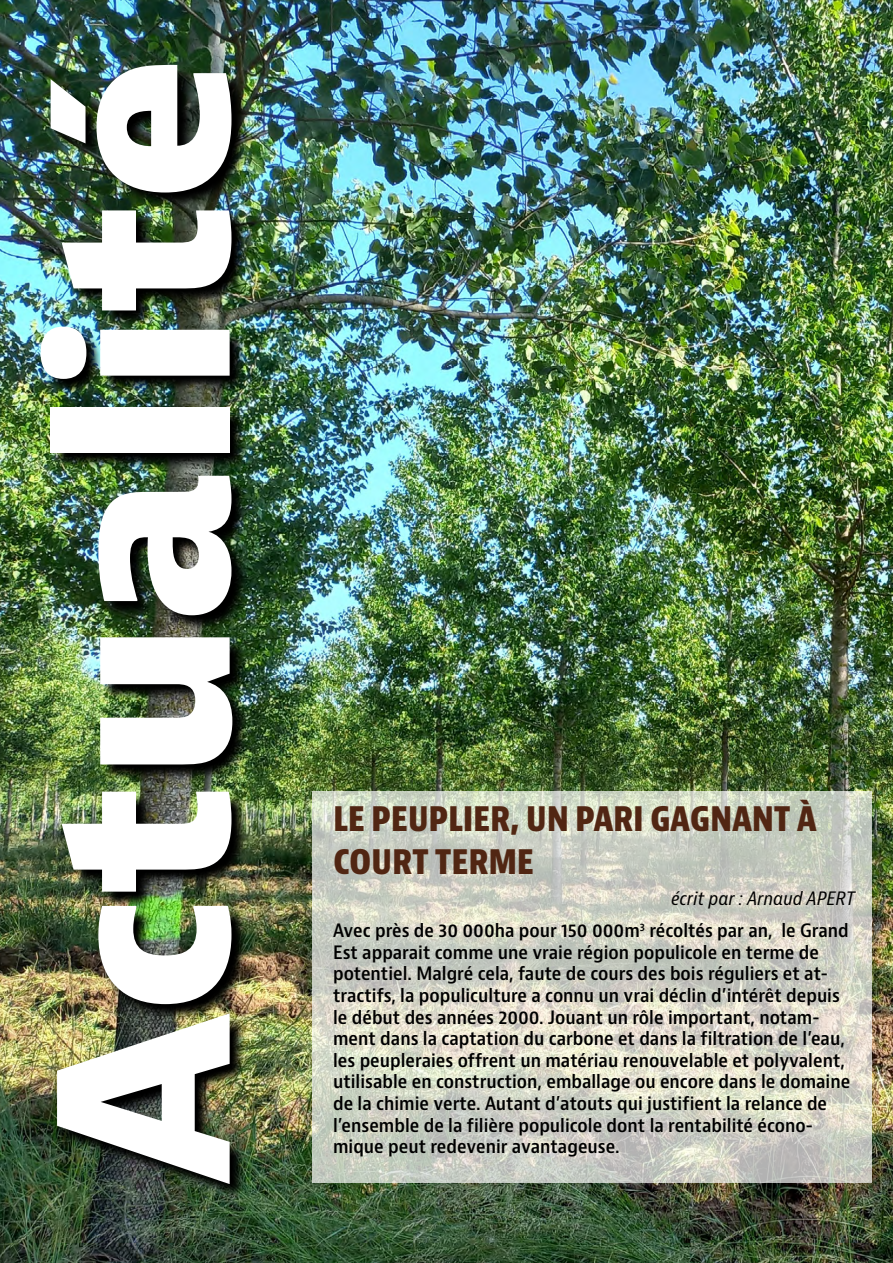
<style>
.page{position:relative;width:893px;height:1263px;background:#fff}
.page>*{position:absolute;margin:0;border:0;box-sizing:border-box;transform-origin:0 0}
.t1{font:800 229.5px "Bernina Sans";color:#fff}
.t2{font:700 condensed 36px/43.2px "Bernina Sans";letter-spacing:-.01em;color:#512613}
.t3{font:600 condensed 18px/21.6px "Bernino Sans";color:#000}
.t4{font:italic condensed 18px "Bernina Sans";color:#000}
</style>
<div class="page">
<img style="left:0;top:0;width:893px;height:1263px">
<svg style="left:312px;top:791px;width:560px;height:391px;background:#d2d3c6"></svg>
<img style="left:42px;top:66px;width:208px;height:1134px">
<h1 class="t1" style="left:-7px;top:1185px;width:1132px;rotate:-90deg">Actualité</h1>
<h2 class="t2" style="left:333px;top:797px;width:485px">LE PEUPLIER, UN PARI GAGNANT À<br>COURT TERME</h2>
<p class="t4" style="left:671px;top:888px;width:185px">écrit par : Arnaud APERT</p>
<p class="t3" style="left:333px;top:920px;width:519px">Avec près de 30 000ha pour 150 000m<sup>3</sup> récoltés par an, le Grand Est apparait comme une vraie région populicole en terme de potentiel. Malgré cela, faute de cours des bois réguliers et at&shy;tractifs, la populiculture a connu un vrai déclin d’intérêt depuis le début des années 2000. Jouant un rôle important, notam&shy;ment dans la captation du carbone et dans la filtration de l’eau, les peupleraies offrent un matériau renouvelable et polyvalent, utilisable en construction, emballage ou encore dans le domaine de la chimie verte. Autant d’atouts qui justifient la relance de l’ensemble de la filière populicole dont la rentabilité écono&shy;mique peut redevenir avantageuse.</p>
</div>
